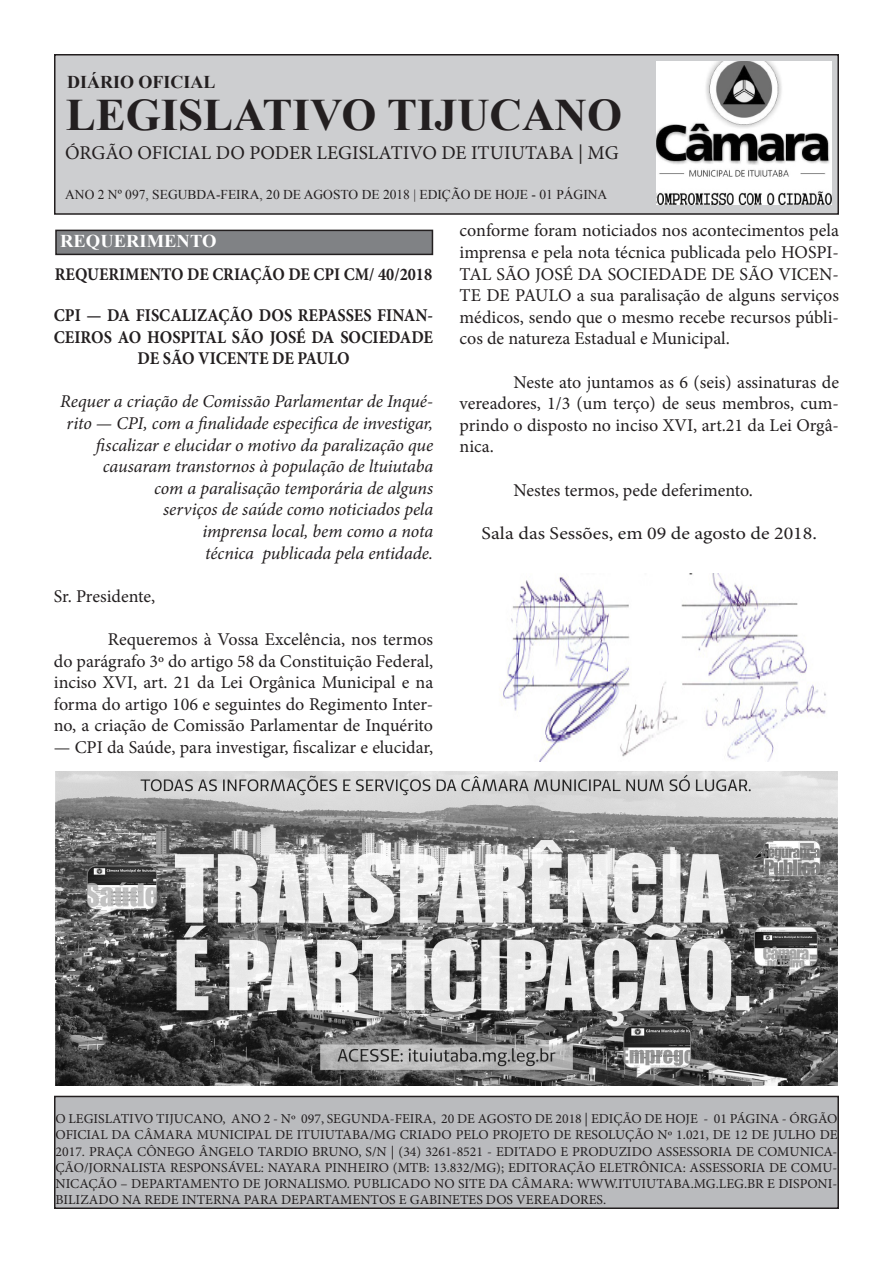
<style>
.page{position:relative;width:893px;height:1263px;background:#fff}
.page>*{position:absolute;margin:0;border:0;box-sizing:border-box;transform-origin:0 0}
.t1{font:700 45px "Times New Roman";color:#231f20}
.t2{font:19.5px "Minion Pro";color:#231f20}
.t3{font:18px/21.6px "Minion Pro";color:#231f20;text-align:justify}
.t4{font:italic 18px/21.6px "Minion Pro";letter-spacing:-.005em;color:#231f20;text-align:right}
.t5{font:700 18px/21.6px "Minion Pro";color:#231f20;text-align:center;scale:.91 1}
.t6{font:18px "Minion Pro";color:#231f20;scale:1.11 1}
.t7{font:700 18px "Times New Roman";color:#231f20}
.t8{font:700 18px "Times New Roman";color:#fff}
.t9{font:700 17.85px "Minion Pro";color:#231f20;scale:.91 1}
.t10{font:13.65px/16.2px "Minion Pro";color:#231f20;text-align:justify}
.t11{font:13.5px "Times New Roman";color:#231f20}
</style>
<div class="page">
<div style="left:55px;top:55px;width:783px;height:159px;background:#cdced0"></div>
<div style="left:54px;top:54px;width:785px;height:161px;border:2px solid #231f20"></div>
<img style="left:656px;top:62px;width:175px;height:143px">
<div style="left:56px;top:230px;width:376px;height:24px;background:#808285"></div>
<div style="left:55px;top:230px;width:378px;height:25px;border:2px solid #231f20"></div>
<img style="left:502px;top:574px;width:324px;height:187px">
<div style="left:55px;top:1096px;width:783px;height:112px;background:#babbbe"></div>
<div style="left:54px;top:1096px;width:785px;height:113px;border:2px solid #231f20"></div>
<img style="left:56px;top:771px;width:781px;height:314px">
<p class="t7" style="left:67px;top:70px;width:150px">DIÁRIO OFICIAL</p>
<p class="t1" style="left:66px;top:84px;width:558px">LEGISLATIVO TIJUCANO</p>
<p class="t2" style="left:65px;top:139px;width:555px">ÓRGÃO OFICIAL DO PODER LEGISLATIVO DE ITUIUTABA | MG</p>
<p class="t11" style="left:65px;top:185px;width:544px">ANO 2 Nº 097, SEGUBDA-FEIRA, 20 DE AGOSTO DE 2018 | EDIÇÃO DE HOJE - 01 PÁGINA</p>
<p class="t8" style="left:60px;top:229px;width:158px">REQUERIMENTO</p>
<p class="t9" style="left:55px;top:262px;width:416px">REQUERIMENTO DE CRIAÇÃO DE CPI CM/ 40/2018</p>
<p class="t5" style="left:54px;top:304px;width:418px">CPI — DA FISCALIZAÇÃO DOS REPASSES FINAN-<br>CEIROS AO HOSPITAL SÃO JOSÉ DA SOCIEDADE<br>DE SÃO VICENTE DE PAULO</p>
<p class="t4" style="left:60px;top:391px;width:374px">Requer a criação de Comissão Parlamentar de Inqué&shy;rito — CPI, com a finalidade especifica de investigar, fiscalizar e elucidar o motivo da paralização que</p>
<p class="t4" style="left:103px;top:456px;width:332px">causaram transtornos à população de ltuiutaba</p>
<p class="t4" style="left:154px;top:477px;width:281px">com a paralisação temporária de alguns</p>
<p class="t4" style="left:163px;top:499px;width:272px">serviços de saúde como noticiados pela</p>
<p class="t4" style="left:202px;top:520px;width:232px">imprensa local, bem como a nota</p>
<p class="t4" style="left:205px;top:542px;width:230px">técnica publicada pela entidade.</p>
<p class="t3" style="left:54px;top:585px;width:103px">Sr. Presidente,</p>
<p class="t3" style="left:54px;top:628px;width:381px;text-indent:54px">Requeremos à Vossa Excelência, nos termos do parágrafo 3º do artigo 58 da Constituição Federal, inciso XVI, art. 21 da Lei Orgânica Municipal e na forma do artigo 106 e seguintes do Regimento Inter&shy;no, a criação de Comissão Parlamentar de Inquérito</p>
<p class="t3" style="left:54px;top:736px;width:381px">— CPI da Saúde, para investigar, fiscalizar e elucidar,</p>
<p class="t3" style="left:460px;top:220px;width:381px">conforme foram noticiados nos acontecimentos pela imprensa e pela nota técnica publicada pelo HOSPI-TAL SÃO JOSÉ DA SOCIEDADE DE SÃO VICEN-TE DE PAULO a sua paralisação de alguns serviços médicos, sendo que o mesmo recebe recursos públi&shy;cos de natureza Estadual e Municipal.</p>
<p class="t3" style="left:460px;top:371px;width:381px;text-indent:54px">Neste ato juntamos as 6 (seis) assinaturas de vereadores, 1/3 (um terço) de seus membros, cum&shy;prindo o disposto no inciso XVI, art.21 da Lei Orgâ&shy;nica.</p>
<p class="t3" style="left:514px;top:479px;width:241px">Nestes termos, pede deferimento.</p>
<p class="t6" style="left:482px;top:521px;width:304px">Sala das Sessões, em 09 de agosto de 2018.</p>
<p class="t10" style="left:56px;top:1111px;width:784px">O LEGISLATIVO TIJUCANO, ANO 2 - Nº 097, SEGUNDA-FEIRA, 20 DE AGOSTO DE 2018 | EDIÇÃO DE HOJE - 01 PÁGINA - ÓRGÃO OFICIAL DA CÂMARA MUNICIPAL DE ITUIUTABA/MG CRIADO PELO PROJETO DE RESOLUÇÃO Nº 1.021, DE 12 DE JULHO DE 2017. PRAÇA CÔNEGO ÂNGELO TARDIO BRUNO, S/N | (34) 3261-8521 - EDITADO E PRODUZIDO ASSESSORIA DE COMUNICA-ÇÃO/JORNALISTA RESPONSÁVEL: NAYARA PINHEIRO (MTB: 13.832/MG); EDITORAÇÃO ELETRÔNICA: ASSESSORIA DE COMU-NICAÇÃO – DEPARTAMENTO DE JORNALISMO. PUBLICADO NO SITE DA CÂMARA: WWW.ITUIUTABA.MG.LEG.BR E DISPONI-BILIZADO NA REDE INTERNA PARA DEPARTAMENTOS E GABINETES DOS VEREADORES.</p>
</div>
